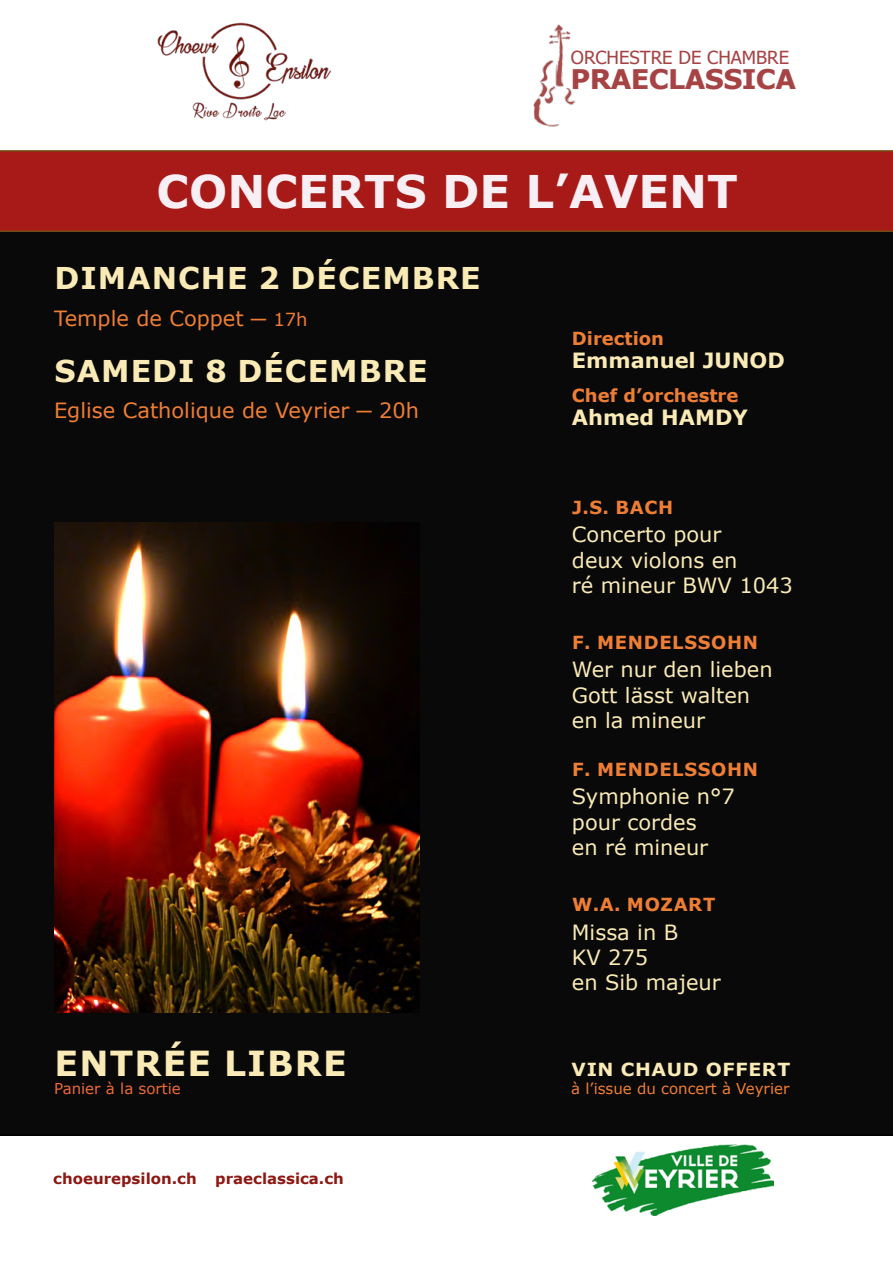
<style>
.page{position:relative;width:893px;height:1263px;background:#fff}
.page>*{position:absolute;margin:0;border:0;box-sizing:border-box;transform-origin:0 0}
.t1{font:700 45px "Verdana";color:#f8eff4}
.t2{font:700 34.5px "Verdana";letter-spacing:.035em;color:#faeab5}
.t3{font:700 30px "Verdana";letter-spacing:.035em;color:#faeab5}
.t4{font:700 27px "Tahoma";color:#a64344;scale:1.08 1}
.t5{font:21px/25.2px "Verdana";color:#faeab5}
.t6{font:21px "Verdana";color:#ef7e35}
.t7{font:700 21px "Verdana";color:#faeab5}
.t8{font:700 18px "Verdana";letter-spacing:.035em;color:#ef7e35}
.t9{font:700 18px "Verdana";color:#ef7e35}
.t10{font:18px "Tahoma";color:#a64344}
.t11{font:700 18px "Verdana";letter-spacing:.035em;color:#faeab5;scale:1.05 1}
.t12{font:700 15px "Verdana";color:#8c1913}
.t13{font:15px "Verdana";color:#ef7e35}
.t14{font:15px "Verdana";color:#ed6938}
.s1{font-family:"Franklin Gothic"}
.s2{font-size:18px}
</style>
<div class="page">
<div style="left:0;top:232px;width:893px;height:904px;background:#090909"></div>
<img style="left:592px;top:1145px;width:181px;height:70px">
<div style="left:0;top:150px;width:893px;height:82px;background:#a71a17"></div>
<img style="left:157px;top:22px;width:175px;height:99px">
<img style="left:533px;top:24px;width:43px;height:103px">
<img style="left:54px;top:523px;width:366px;height:489px">
<p class="t10" style="left:571px;top:45px;width:220px">ORCHESTRE DE CHAMBRE</p>
<p class="t4" style="left:571px;top:60px;width:210px">PRAECLASSICA</p>
<h1 class="t1" style="left:157px;top:160px;width:583px">CONCERTS DE L’AVENT</h1>
<h3 class="t3" style="left:55px;top:257px;width:428px">DIMANCHE 2 DÉCEMBRE</h3>
<p class="t6" style="left:54px;top:303px;width:255px">Temple de Coppet <span class="s1">─</span> <span class="s2">17h</span></p>
<h3 class="t3" style="left:55px;top:350px;width:375px">SAMEDI 8 DÉCEMBRE</h3>
<p class="t6" style="left:54px;top:396px;width:367px">Eglise Catholique de Veyrier <span class="s1">─</span> 20h</p>
<h2 class="t2" style="left:55px;top:1039px;width:293px">ENTRÉE LIBRE</h2>
<p class="t14" style="left:54px;top:1078px;width:128px">Panier à la sortie</p>
<p class="t12" style="left:53px;top:1168px;width:292px">choeurepsilon.ch praeclassica.ch</p>
<p class="t9" style="left:572px;top:325px;width:94px">Direction</p>
<p class="t7" style="left:572px;top:346px;width:214px">Emmanuel JUNOD</p>
<p class="t9" style="left:572px;top:382px;width:168px">Chef d’orchestre</p>
<p class="t7" style="left:572px;top:403px;width:177px">Ahmed HAMDY</p>
<p class="t8" style="left:572px;top:495px;width:102px">J.S. BACH</p>
<p class="t5" style="left:572px;top:522px;width:222px">Concerto pour<br>deux violons en<br>ré mineur BWV 1043</p>
<p class="t8" style="left:572px;top:630px;width:187px">F. MENDELSSOHN</p>
<p class="t5" style="left:572px;top:657px;width:202px">Wer nur den lieben<br>Gott lässt walten en la mineur</p>
<p class="t8" style="left:572px;top:757px;width:187px">F. MENDELSSOHN</p>
<p class="t5" style="left:572px;top:784px;width:165px">Symphonie n°7 pour cordes<br>en ré mineur</p>
<p class="t8" style="left:572px;top:892px;width:145px">W.A. MOZART</p>
<p class="t5" style="left:572px;top:919px;width:150px">Missa in B<br>KV 275<br>en Sib majeur</p>
<p class="t11" style="left:572px;top:1057px;width:210px">VIN CHAUD OFFERT</p>
<p class="t13" style="left:571px;top:1078px;width:220px">à l’issue du concert à Veyrier</p>
</div>
